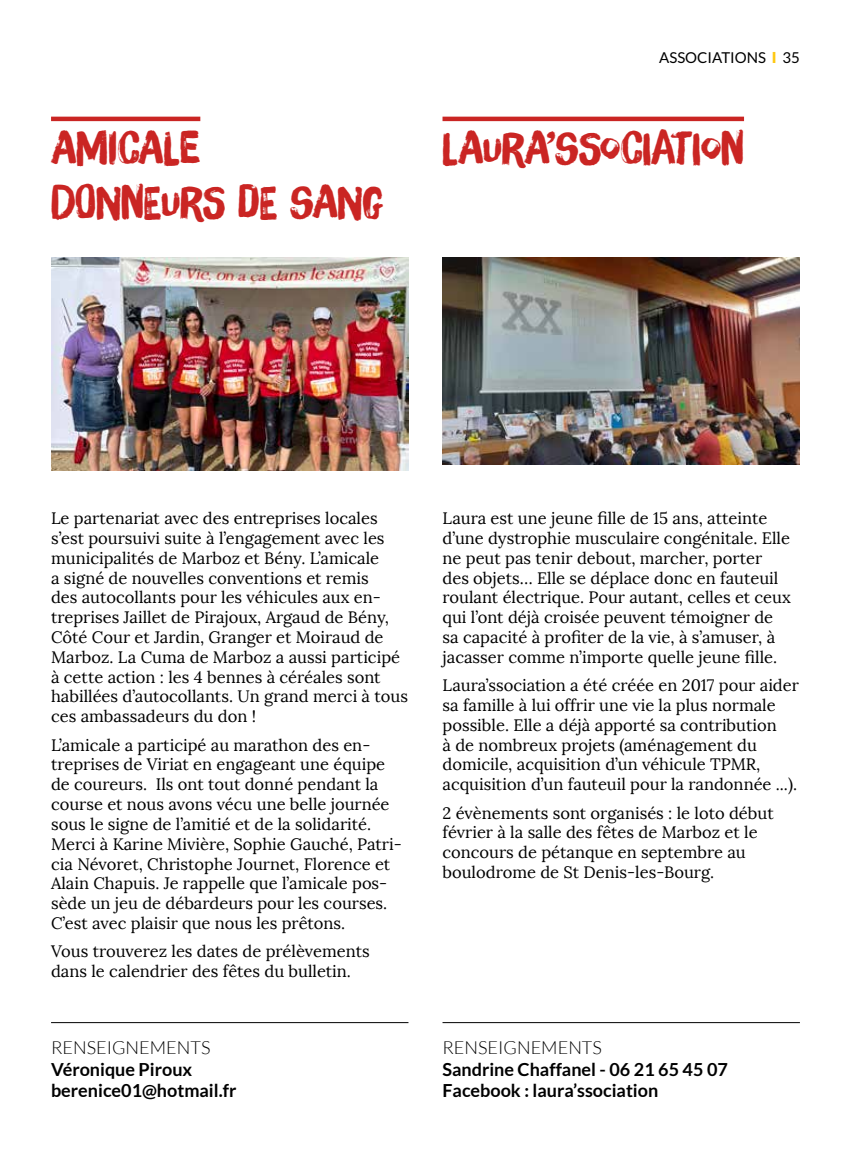
<style>
.page{position:relative;width:851px;height:1149px;background:#fff}
.page>*{position:absolute;margin:0;border:0;box-sizing:border-box;transform-origin:0 0}
.t1{font:45px/54px "Brush Up";color:#ca2523}
.t2{font:700 18px/21.6px "Lato";color:#000}
.t3{font:300 18px "Lato";color:#000}
.t4{font:16.5px/19.8px "Lora";color:#000}
.t5{font:15px "Lato";color:#000}
.s1{font-weight:900;color:#fec811}
</style>
<div class="page">
<hr style="left:51px;top:117px;width:149px;height:4px;background:#ca2523">
<hr style="left:442px;top:117px;width:302px;height:4px;background:#ca2523">
<img style="left:442px;top:257px;width:357px;height:208px">
<img style="left:51px;top:257px;width:357px;height:213px">
<hr style="left:51px;top:1022px;width:357px;height:1px;background:#000">
<hr style="left:442px;top:1022px;width:357px;height:1px;background:#000">
<h1 class="t1" style="left:51px;top:120px;width:47px">AMICALE<br>DONNEURS</h1>
<h1 class="t1" style="left:238px;top:174px;width:76px">DE SANG</h1>
<p class="t5" style="left:659px;top:49px;width:142px">ASSOCIATIONS <span class="s1">I</span> 35</p>
<h1 class="t1" style="left:546px;top:120px;width:29px">’SSOCIATION</h1>
<h1 class="t1" style="left:442px;top:120px;width:40px">LAURA</h1>
<p class="t4" style="left:51px;top:508px;width:358px">Le partenariat avec des entreprises locales s’est poursuivi suite à l’engagement avec les municipalités de Marboz et Bény. L’amicale<br>a signé de nouvelles conventions et remis<br>des autocollants pour les véhicules aux en&shy;treprises Jaillet de Pirajoux, Argaud de Bény, Côté Cour et Jardin, Granger et Moiraud de Marboz. La Cuma de Marboz a aussi participé à cette action : les 4 bennes à céréales sont habillées d’autocollants. Un grand merci à tous ces ambassadeurs du don !</p>
<p class="t4" style="left:51px;top:734px;width:352px">L’amicale a participé au marathon des en&shy;treprises de Viriat en engageant une équipe de coureurs. Ils ont tout donné pendant la course et nous avons vécu une belle journée sous le signe de l’amitié et de la solidarité.<br>Merci à Karine Mivière, Sophie Gauché, Patri&shy;cia Névoret, Christophe Journet, Florence et Alain Chapuis. Je rappelle que l’amicale pos&shy;sède un jeu de débardeurs pour les courses.<br>C’est avec plaisir que nous les prêtons.</p>
<p class="t4" style="left:51px;top:941px;width:320px">Vous trouverez les dates de prélèvements dans le calendrier des fêtes du bulletin.</p>
<p class="t3" style="left:51px;top:1037px;width:161px">RENSEIGNEMENTS</p>
<p class="t2" style="left:51px;top:1057px;width:187px">Véronique Piroux berenice01@hotmail.fr</p>
<p class="t4" style="left:442px;top:508px;width:350px">Laura est une jeune fille de 15 ans, atteinte d’une dystrophie musculaire congénitale. Elle ne peut pas tenir debout, marcher, porter des objets… Elle se déplace donc en fauteuil roulant électrique. Pour autant, celles et ceux qui l’ont déjà croisée peuvent témoigner de sa capacité à profiter de la vie, à s’amuser, à jacasser comme n’importe quelle jeune fille.</p>
<p class="t4" style="left:442px;top:675px;width:358px">Laura’ssociation a été créée en 2017 pour aider sa famille à lui offrir une vie la plus normale possible. Elle a déjà apporté sa contribution<br>à de nombreux projets (aménagement du domicile, acquisition d’un véhicule TPMR, acquisition d’un fauteuil pour la randonnée ...).</p>
<p class="t4" style="left:442px;top:802px;width:333px">2 évènements sont organisés : le loto début février à la salle des fêtes de Marboz et le concours de pétanque en septembre au boulodrome de St Denis-les-Bourg.</p>
<p class="t3" style="left:442px;top:1037px;width:161px">RENSEIGNEMENTS</p>
<p class="t2" style="left:442px;top:1057px;width:287px">Sandrine Chaffanel - 06 21 65 45 07<br>Facebook : laura’ssociation</p>
</div>
